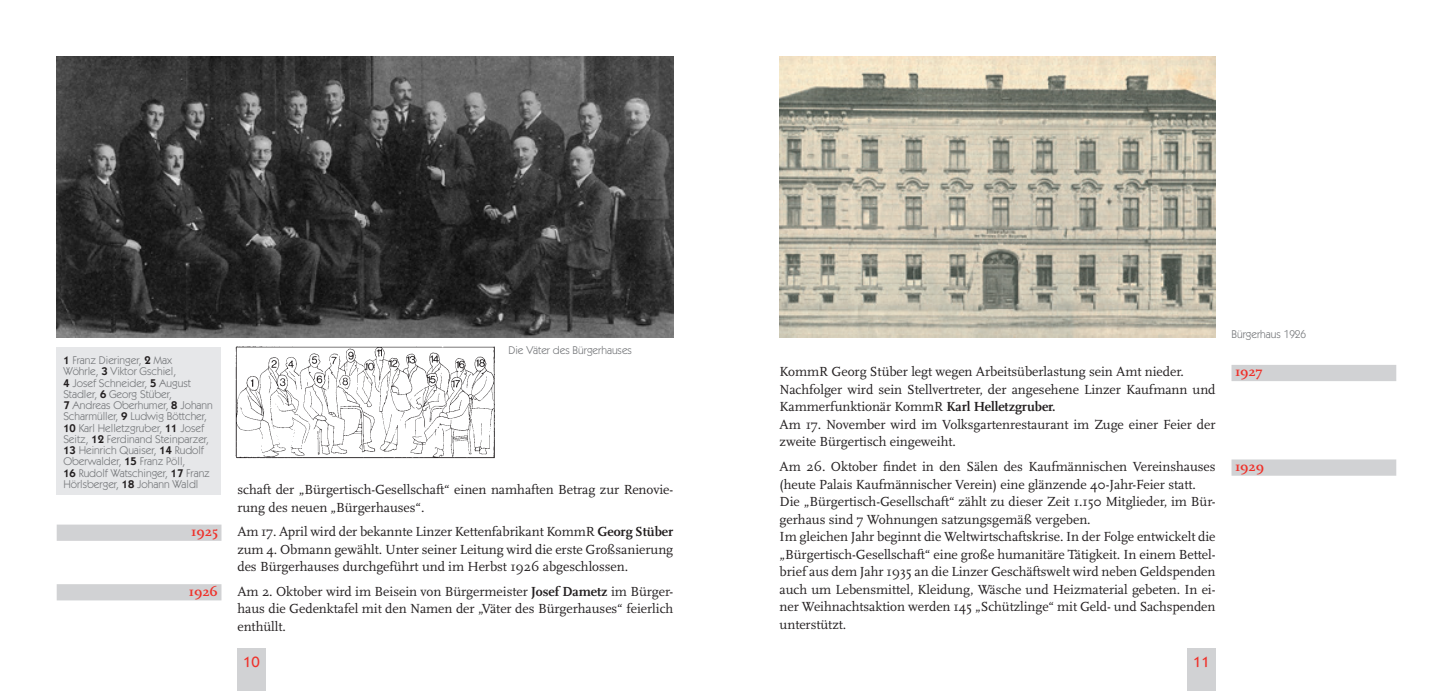
<style>
.page{position:relative;width:1453px;height:691px;background:#fff}
.page>*{position:absolute;margin:0;border:0;box-sizing:border-box;transform-origin:0 0}
.t1{font:500 15px "Itc Kabel";color:#ef3029}
.t2{font:13.75px/17.5px "Scala";letter-spacing:-.005em;color:#231f20}
.t3{font:700 13.75px "Scala";letter-spacing:-.005em;color:#ef3029}
.t4{font:11.25px/11.2px "Itc Kabel";color:#76787b}
.s1{font-weight:600;color:#231f20}
.s2{font-weight:700}
</style>
<div class="page">
<div style="left:237px;top:648px;width:29px;height:43px;background:#d1d2d4"></div>
<div style="left:1187px;top:648px;width:28px;height:43px;background:#d1d2d4"></div>
<div style="left:57px;top:525px;width:164px;height:16px;background:#d1d2d4"></div>
<div style="left:57px;top:584px;width:164px;height:16px;background:#d1d2d4"></div>
<div style="left:1231px;top:365px;width:165px;height:16px;background:#d1d2d4"></div>
<div style="left:1231px;top:459px;width:165px;height:17px;background:#d1d2d4"></div>
<img style="left:57px;top:57px;width:616px;height:280px">
<div style="left:56px;top:348px;width:165px;height:147px;background:#e6e7e9"></div>
<img style="left:235px;top:346px;width:260px;height:112px">
<img style="left:780px;top:57px;width:435px;height:280px">
<p class="t4" style="left:63px;top:354px;width:151px"><span class="s1">1</span> Franz Dieringer, <span class="s1">2</span> Max<br>Wöhrle, <span class="s1">3</span> Viktor Gschiel,<br><span class="s1">4</span> Josef Schneider, <span class="s1">5</span> August<br>Stadler, <span class="s1">6</span> Georg Stüber,<br><span class="s1">7</span> Andreas Oberhumer, <span class="s1">8</span> Johann<br>Scharmüller, <span class="s1">9</span> Ludwig Böttcher,<br><span class="s1">10</span> Karl Helletzgruber, <span class="s1">11</span> Josef<br>Seitz, <span class="s1">12</span> Ferdinand Steinparzer,<br><span class="s1">13</span> Heinrich Quaiser, <span class="s1">14</span> Rudolf<br>Oberwalder, <span class="s1">15</span> Franz Pöll,<br><span class="s1">16</span> Rudolf Watschinger, <span class="s1">17</span> Franz<br>Hörlsberger, <span class="s1">18</span> Johann Waldl</p>
<p class="t3" style="left:191px;top:524px;width:28px">1925</p>
<p class="t3" style="left:189px;top:583px;width:31px">1926</p>
<p class="t4" style="left:508px;top:344px;width:125px">Die Väter des Bürgerhauses</p>
<p class="t2" style="left:237px;top:481px;width:437px">schaft der „Bürgertisch-Gesellschaft“ einen namhaften Betrag zur Renovie&shy;rung des neuen „Bürgerhauses“.</p>
<p class="t2" style="left:237px;top:523px;width:437px;text-align:justify">Am 17. April wird der bekannte Linzer Kettenfabrikant KommR <span class="s2">Georg Stüber </span>zum 4. Obmann gewählt. Unter seiner Leitung wird die erste Großsanierung des Bürgerhauses durchgeführt und im Herbst 1926 abgeschlossen.</p>
<p class="t2" style="left:237px;top:583px;width:437px;text-align:justify">Am 2. Oktober wird im Beisein von Bürgermeister <span class="s2">Josef Dametz</span> im Bürger&shy;haus die Gedenktafel mit den Namen der „Väter des Bürgerhauses“ feierlich enthüllt.</p>
<p class="t2" style="left:780px;top:363px;width:437px">KommR Georg Stüber legt wegen Arbeitsüberlastung sein Amt nieder.<br>Nachfolger wird sein Stellvertreter, der angesehene Linzer Kaufmann und Kammerfunktionär KommR <span class="s2">Karl Helletzgruber.<br></span>Am 17. November wird im Volksgartenrestaurant im Zuge einer Feier der zweite Bürgertisch eingeweiht.</p>
<p class="t2" style="left:780px;top:458px;width:437px">Am 26. Oktober findet in den Sälen des Kaufmännischen Vereinshauses (heute Palais Kaufmännischer Verein) eine glänzende 40-Jahr-Feier statt.<br>Die „Bürgertisch-Gesellschaft“ zählt zu dieser Zeit 1.150 Mitglieder, im Bür&shy;gerhaus sind 7 Wohnungen satzungsgemäß vergeben.<br>Im gleichen Jahr beginnt die Weltwirtschaftskrise. In der Folge entwickelt die „Bürgertisch-Gesellschaft“ eine große humanitäre Tätigkeit. In einem Bettel&shy;brief aus dem Jahr 1935 an die Linzer Geschäftswelt wird neben Geldspenden auch um Lebensmittel, Kleidung, Wäsche und Heizmaterial gebeten. In ei&shy;ner Weihnachtsaktion werden 145 „Schützlinge“ mit Geld- und Sachspenden unterstützt.</p>
<p class="t1" style="left:243px;top:653px;width:18px">10</p>
<p class="t1" style="left:1193px;top:653px;width:18px">11</p>
<p class="t4" style="left:1231px;top:328px;width:76px">Bürgerhaus 1926</p>
<p class="t3" style="left:1235px;top:364px;width:29px">1927</p>
<p class="t3" style="left:1235px;top:459px;width:31px">1929</p>
</div>
